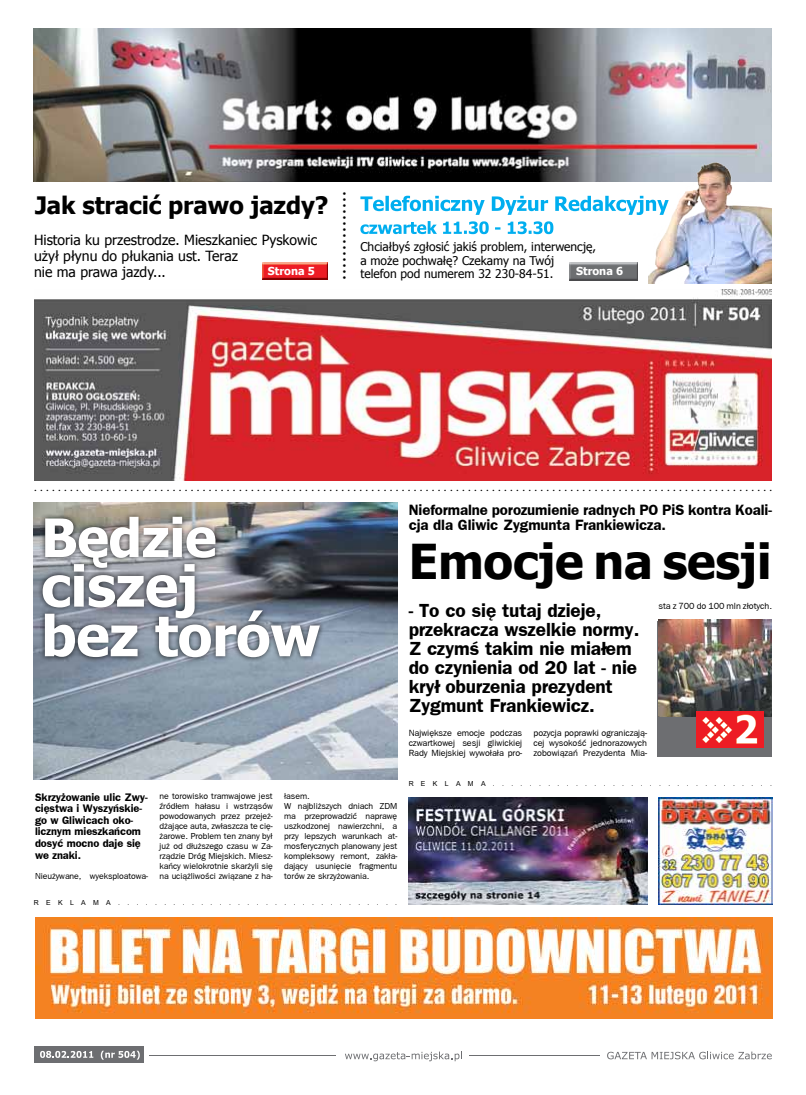
<style>
.page{position:relative;width:806px;height:1095px;background:#fff}
.page>*{position:absolute;margin:0;border:0;box-sizing:border-box;transform-origin:0 0}
.t1{font:700 56px/49.6px "Tahoma";letter-spacing:-.005em;color:#fff}
.t2{font:700 53px "Tahoma";letter-spacing:-.005em;color:#fff}
.t3{font:700 48px "Tahoma";letter-spacing:-.005em;color:#000}
.t4{font:700 24px "Tahoma";letter-spacing:-.005em;color:#000}
.t5{font:700 19px/19px "Frankfurt Gothic";letter-spacing:-.005em;color:#000}
.t6{font:16px "Aachen BT";color:#000}
.t7{font:700 15px/15px "Frankfurt Gothic";letter-spacing:-.005em;color:#000}
.t8{font:14px/16.3px "Tahoma";color:#000}
.t9{font:12px/13.4px "Tahoma";color:#000}
.t10{font:700 11px/11.6px "Frankfurt Gothic";letter-spacing:-.005em;color:#000}
.t11{font:700 11px "Tahoma";color:#fff}
.t12{font:9px/10px "Frankfurt Gothic";letter-spacing:-.005em;color:#000;text-align:justify}
.t13{font:9px "Aachen BT";color:#000}
.t14{font:8.7px/10.1px "Frankfurt Gothic";letter-spacing:-.005em;color:#000;text-align:justify}
.t15{font:6.9px "PL Arial";letter-spacing:1.06em;color:#000}
</style>
<div class="page">
<div style="left:657px;top:621px;width:114px;height:135px;background:#6d6e71"></div>
<div style="left:35px;top:1046px;width:109px;height:16px;background:#6d6e71"></div>
<svg style="left:40px;top:1050px;width:53px;height:7px"></svg>
<svg style="left:101px;top:1050px;width:39px;height:9px"></svg>
<svg style="left:345px;top:1051px;width:115px;height:10px"></svg>
<svg style="left:607px;top:1051px;width:164px;height:8px"></svg>
<hr style="left:149px;top:1055px;width:187px;height:1px;background:#6d6e71">
<hr style="left:469px;top:1055px;width:130px;height:1px;background:#6d6e71">
<img style="left:34px;top:290px;width:737px;height:191px">
<img style="left:569px;top:263px;width:68px;height:17px">
<svg style="left:360px;top:196px;width:288px;height:19px"></svg>
<svg style="left:360px;top:221px;width:193px;height:13px"></svg>
<img style="left:262px;top:263px;width:66px;height:17px">
<img style="left:658px;top:797px;width:113px;height:107px">
<img style="left:34px;top:28px;width:737px;height:153px">
<img style="left:35px;top:917px;width:737px;height:101px">
<img style="left:408px;top:797px;width:238px;height:107px">
<img style="left:34px;top:502px;width:363px;height:277px">
<div style="left:37px;top:512px;width:288px;height:150px;background:#000;opacity:.75"></div>
<img style="left:648px;top:162px;width:123px;height:121px">
<img style="left:658px;top:619px;width:113px;height:96px">
<img style="left:695px;top:711px;width:68px;height:36px">
<h3 class="t4" style="left:35px;top:188px;width:295px">Jak stracić prawo jazdy?</h3>
<h3 class="t6" style="left:329px;top:280px;width:90px;rotate:-90deg">...............</h3>
<h3 class="t8" style="left:34px;top:231px;width:284px">Historia ku przestrodze. Mieszkaniec Pyskowic użył płynu do płukania ust. Teraz<br>nie ma prawa jazdy...</h3>
<h3 class="t9" style="left:360px;top:239px;width:237px">Chciałbyś zgłosić jakiś problem, interwencję, a może pochwałę? Czekamy na Twój<br>telefon pod numerem 32 230-84-51.</h3>
<p class="t11" style="left:268px;top:264px;width:48px">Strona 5</p>
<p class="t11" style="left:576px;top:264px;width:48px">Strona 6</p>
<p class="t13" style="left:34px;top:482px;width:739px">...........................................................................................................................</p>
<h2 class="t2" style="left:41px;top:500px;width:177px">Będzie</h2>
<h1 class="t1" style="left:41px;top:557px;width:280px">ciszej<br>bez torów</h1>
<p class="t10" style="left:35px;top:790px;width:114px">Skrzyżowanie ulic Zwy&shy;cięstwa i Wyszyńskie&shy;go w Gliwicach oko&shy;licznym mieszkańcom dosyć mocno daje się we znaki.</p>
<p class="t14" style="left:35px;top:870px;width:115px">Nieużywane, wyeksploatowa-</p>
<p class="t14" style="left:159px;top:790px;width:115px">ne torowisko tramwajowe jest źródłem hałasu i wstrząsów powodowanych przez przejeż&shy;dżające auta, zwłaszcza te cię&shy;żarowe. Problem ten znany był już od dłuższego czasu w Za&shy;rządzie Dróg Miejskich. Miesz&shy;kańcy wielokrotnie skarżyli się na uciążliwości związane z ha-</p>
<p class="t14" style="left:284px;top:790px;width:115px;text-align:left">łasem.<br>W najbliższych dniach ZDM ma przeprowadzić naprawę uszkodzonej nawierzchni, a przy lepszych warunkach at&shy;mosferycznych planowany jest kompleksowy remont, zakła&shy;dający usunięcie fragmentu torów ze skrzyżowania.</p>
<p class="t15" style="left:34px;top:898px;width:364px">REKLAMA...............................</p>
<h3 class="t7" style="left:408px;top:502px;width:364px">Nieformalne porozumienie radnych PO PiS kontra Koali&shy;cja dla Gliwic Zygmunta Frankiewicza.</h3>
<h3 class="t3" style="left:408px;top:527px;width:364px">Emocje na sesji</h3>
<h3 class="t5" style="left:408px;top:601px;width:232px">- To co się tutaj dzieje, przekracza wszelkie normy.<br>Z czymś takim nie miałem do czynienia od 20 lat - nie krył oburzenia prezydent<br>Zygmunt Frankiewicz.</h3>
<p class="t12" style="left:658px;top:600px;width:115px">sta z 700 do 100 mln złotych.</p>
<p class="t12" style="left:408px;top:727px;width:115px">Największe emocje podczas czwartkowej sesji gliwickiej Rady Miejskiej wywołała pro-</p>
<p class="t12" style="left:533px;top:727px;width:115px">pozycja poprawki ograniczają&shy;cej wysokość jednorazowych zobowiązań Prezydenta Mia-</p>
<p class="t15" style="left:408px;top:779px;width:364px">REKLAMA...............................</p>
</div>
